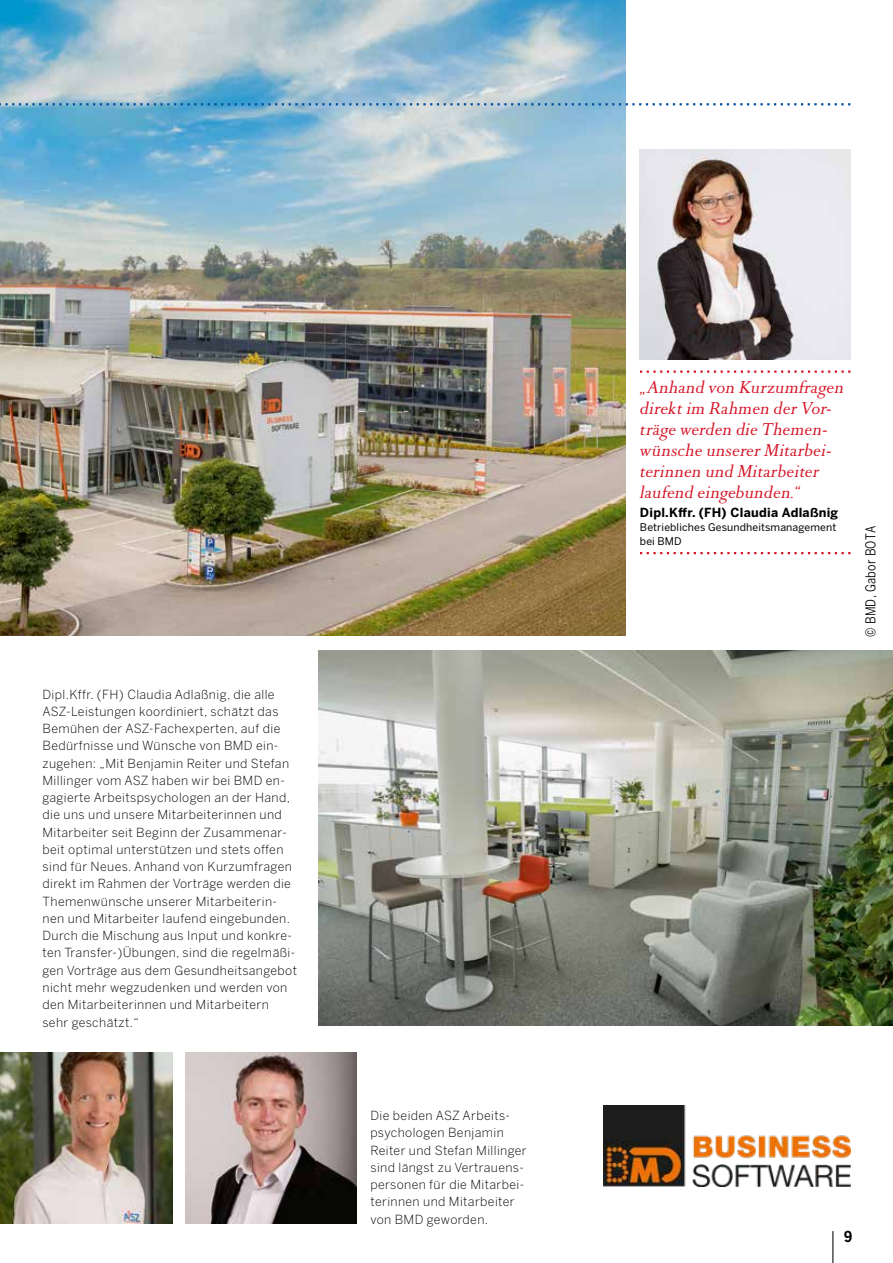
<style>
.page{position:relative;width:893px;height:1263px;background:#fff}
.page>*{position:absolute;margin:0;border:0;box-sizing:border-box;transform-origin:0 0}
.t1{font:italic 18px/21px "DTL Romulus ST";letter-spacing:.01em;color:#d51224}
.t2{font:700 condensed 15px "Benton Sans";color:#000}
.t3{font:condensed 13.5px "Benton Sans";letter-spacing:.02em;color:#000}
.t4{font:300 12.45px/17.2px "Benton Sans";letter-spacing:.03em;color:#000}
.t5{font:700 12.45px "Benton Sans";letter-spacing:.02em;color:#000}
.t6{font:10.5px/13.8px "Benton Sans";letter-spacing:.01em;color:#000}
</style>
<div class="page">
<img style="left:0;top:0;width:625px;height:636px">
<hr style="left:832px;top:1231px;width:1px;height:32px;background:#000">
<img style="left:319px;top:651px;width:574px;height:375px">
<img style="left:604px;top:1106px;width:246px;height:80px">
<svg style="left:0;top:103px;width:850px;height:2px;background:#78a7cb"></svg>
<img style="left:640px;top:149px;width:210px;height:211px">
<svg style="left:640px;top:370px;width:210px;height:3px"></svg>
<svg style="left:640px;top:552px;width:210px;height:2px"></svg>
<img style="left:1px;top:1052px;width:171px;height:171px">
<img style="left:186px;top:1052px;width:171px;height:171px">
<p class="t4" style="left:43px;top:685px;width:256px">Dipl.Kffr. (FH) Claudia Adlaßnig, die alle ASZ-Leistungen koordiniert, schätzt das Bemühen der ASZ-Fachexperten, auf die Bedürfnisse und Wünsche von BMD ein&shy;zugehen: „Mit Benjamin Reiter und Stefan Millinger vom ASZ haben wir bei BMD en&shy;gagierte Arbeitspsychologen an der Hand, die uns und unsere Mitarbeiterinnen und Mitarbeiter seit Beginn der Zusammenar&shy;beit optimal unterstützen und stets offen sind für Neues. Anhand von Kurzumfragen direkt im Rahmen der Vorträge werden die Themenwünsche unserer Mitarbeiterin&shy;nen und Mitarbeiter laufend eingebunden.<br>Durch die Mischung aus Input und konkre&shy;ten Transfer-)Übungen, sind die regelmäßi&shy;gen Vorträge aus dem Gesundheitsangebot nicht mehr wegzudenken und werden von den Mitarbeiterinnen und Mitarbeitern sehr geschätzt.“</p>
<p class="t4" style="left:370px;top:1107px;width:158px">Die beiden ASZ Arbeits&shy;psychologen Benjamin<br>Reiter und Stefan Millinger sind längst zu Vertrauens&shy;personen für die Mitarbei&shy;terinnen und Mitarbeiter von BMD geworden.</p>
<h1 class="t1" style="left:640px;top:377px;width:205px">„Anhand von Kurzumfragen direkt im Rahmen der Vor&shy;träge werden die Themen&shy;wünsche unserer Mitarbei&shy;terinnen und Mitarbeiter laufend eingebunden.“</h1>
<p class="t5" style="left:640px;top:505px;width:200px">Dipl.Kffr. (FH) Claudia Adlaßnig</p>
<p class="t6" style="left:640px;top:520px;width:198px">Betriebliches Gesundheitsmanagement bei BMD</p>
<p class="t3" style="left:863px;top:637px;width:113px;rotate:-90deg">© BMD, Gabor BOTA</p>
<p class="t2" style="left:844px;top:1228px;width:10px">9</p>
</div>
